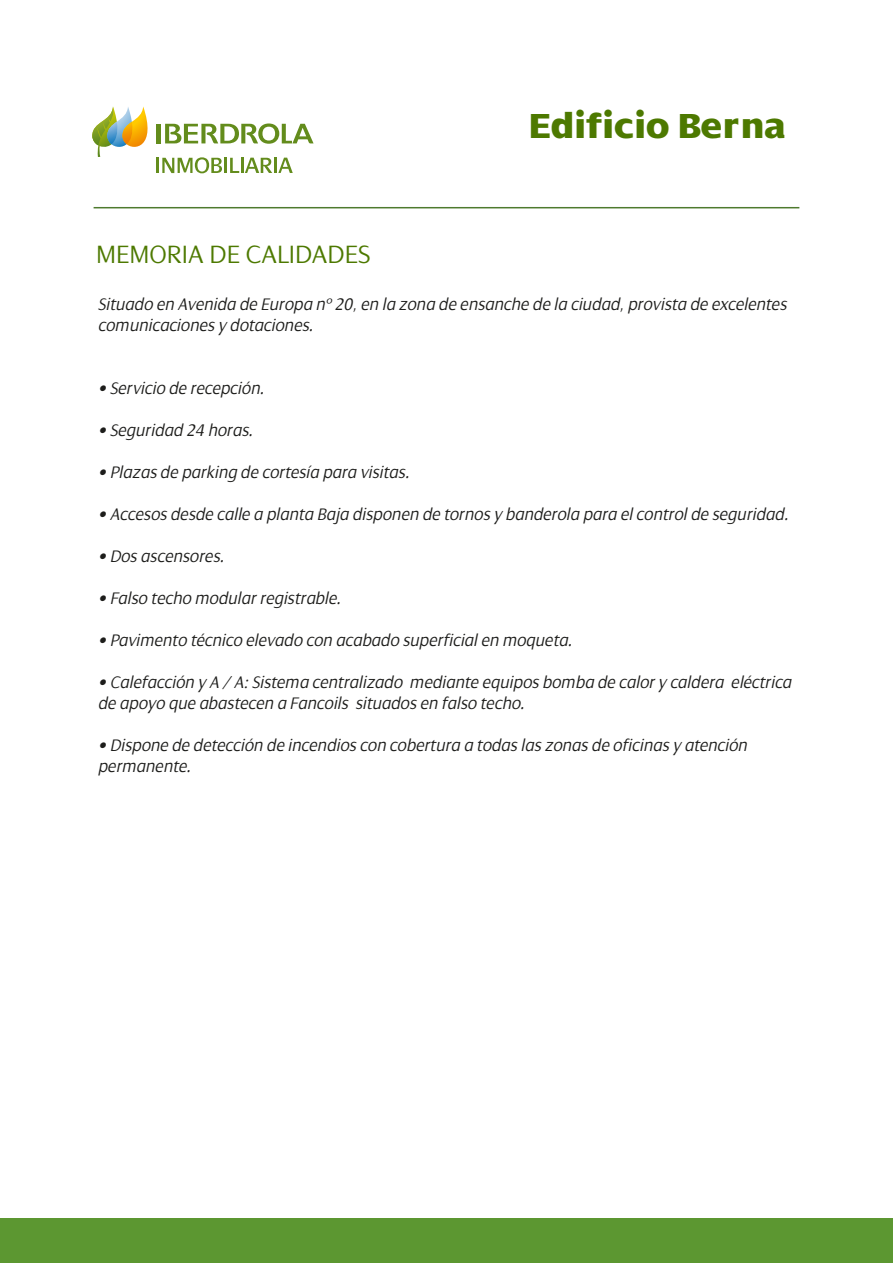
<style>
.page{position:relative;width:893px;height:1263px;background:#fff}
.page>*{position:absolute;margin:0;border:0;box-sizing:border-box;transform-origin:0 0}
.t1{font:800 37.5px "Dialog";color:#4d7900}
.t2{font:300 27px "Dialog";color:#4d7900}
.t3{font:italic 300 18px/21px "Dialog";color:#1d1d1b}
</style>
<div class="page">
<div style="left:0;top:1219px;width:893px;height:44px;background:#5c9731"></div>
<hr style="left:94px;top:207px;width:705px;height:1px;background:#4e7a2e">
<svg style="left:92px;top:106px;width:222px;height:67px"></svg>
<h2 class="t2" style="left:96px;top:239px;width:276px">MEMORIA DE CALIDADES</h2>
<h1 class="t1" style="left:528px;top:106px;width:259px">Edificio Berna</h1>
<p class="t3" style="left:98px;top:293px;width:690px">Situado en Avenida de Europa nº 20, en la zona de ensanche de la ciudad, provista de excelentes comunicaciones y dotaciones.</p>
<p class="t3" style="left:98px;top:377px;width:168px">• Servicio de recepción.</p>
<p class="t3" style="left:98px;top:419px;width:157px">• Seguridad 24 horas.</p>
<p class="t3" style="left:98px;top:461px;width:313px">• Plazas de parking de cortesía para visitas.</p>
<p class="t3" style="left:98px;top:503px;width:692px">• Accesos desde calle a planta Baja disponen de tornos y banderola para el control de seguridad.</p>
<p class="t3" style="left:98px;top:545px;width:128px">• Dos ascensores.</p>
<p class="t3" style="left:98px;top:587px;width:245px">• Falso techo modular registrable.</p>
<p class="t3" style="left:98px;top:629px;width:476px">• Pavimento técnico elevado con acabado superficial en moqueta.</p>
<p class="t3" style="left:98px;top:671px;width:695px">• Calefacción y A / A: Sistema centralizado mediante equipos bomba de calor y caldera eléctrica de apoyo que abastecen a Fancoils situados en falso techo.</p>
<p class="t3" style="left:98px;top:734px;width:651px">• Dispone de detección de incendios con cobertura a todas las zonas de oficinas y atención permanente.</p>
</div>
